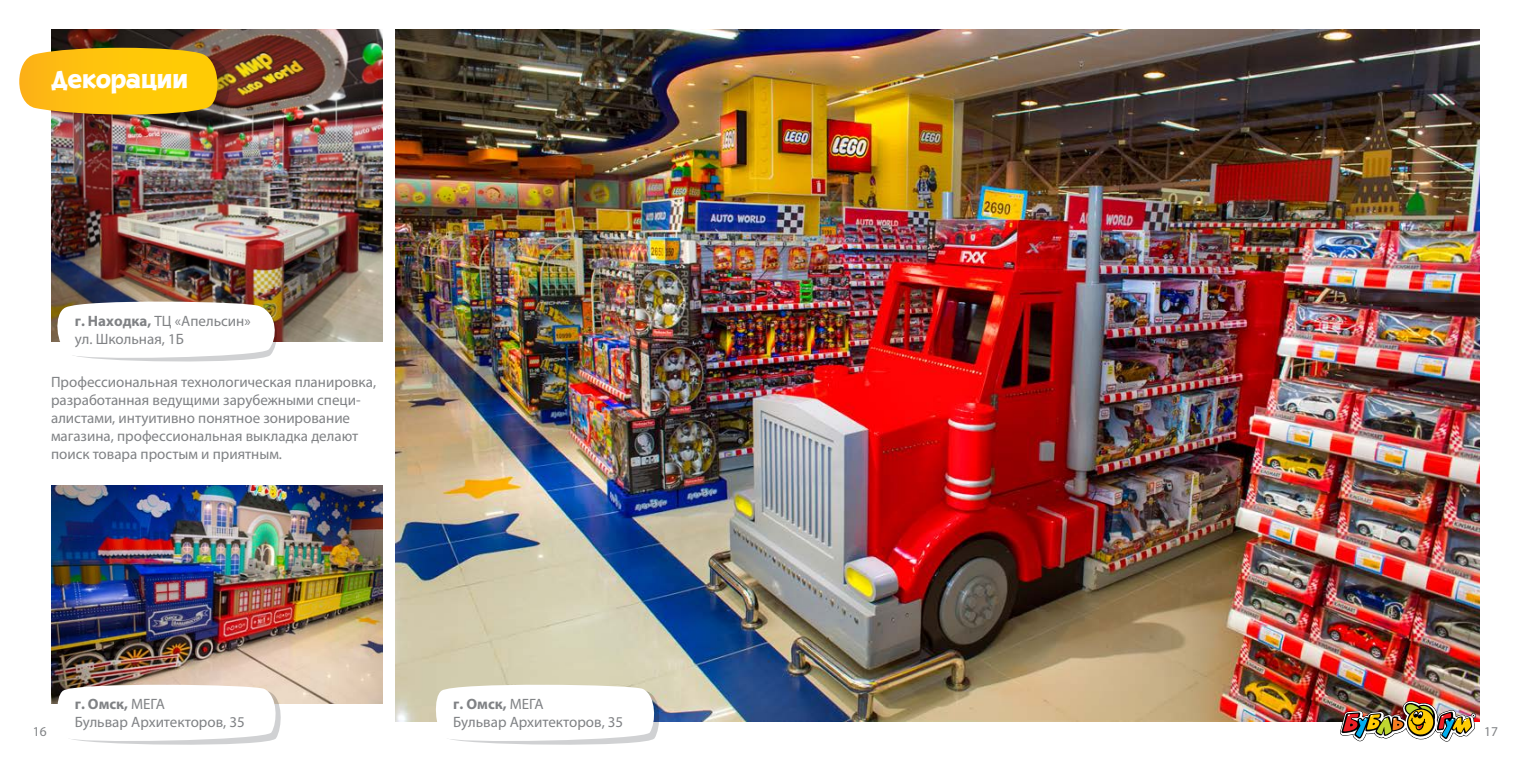
<style>
.page{position:relative;width:1531px;height:766px;background:#fff}
.page>*{position:absolute;margin:0;border:0;box-sizing:border-box;transform-origin:0 0}
.t1{font:22.5px "QK Star Cyrillic";color:#fff}
.t2{font:15px/18px "Myriad Pro";color:#808285}
.t3{font:13.5px "Myriad Pro";color:#808285}
.s1{font-weight:700}
</style>
<div class="page">
<img style="left:51px;top:30px;width:332px;height:311px">
<svg style="left:53px;top:298px;width:228px;height:64px"></svg>
<img style="left:395px;top:30px;width:1085px;height:691px">
<svg style="left:433px;top:681px;width:229px;height:64px"></svg>
<img style="left:1340px;top:696px;width:136px;height:45px">
<svg style="left:19px;top:48px;width:217px;height:74px;background:#deac21"></svg>
<img style="left:51px;top:485px;width:332px;height:218px">
<svg style="left:54px;top:681px;width:230px;height:64px"></svg>
<h1 class="t1" style="left:51px;top:63px;width:139px">Декорации</h1>
<p class="t2" style="left:75px;top:312px;width:177px"><span class="s1">г. Находка,</span> ТЦ «Апельсин» ул. Школьная, 1Б</p>
<p class="t2" style="left:51px;top:372px;width:327px">Профессиональная технологическая планировка, разработанная ведущими зарубежными специ&shy;алистами, интуитивно понятное зонирование магазина, профессиональная выкладка делают поиск товара простым и приятным.</p>
<p class="t2" style="left:75px;top:695px;width:172px"><span class="s1">г. Омск,</span> МЕГА<br>Бульвар Архитекторов, 35</p>
<p class="t2" style="left:453px;top:695px;width:172px"><span class="s1">г. Омск,</span> МЕГА<br>Бульвар Архитекторов, 35</p>
<p class="t3" style="left:33px;top:723px;width:15px">16</p>
<p class="t3" style="left:1484px;top:723px;width:15px">17</p>
</div>
